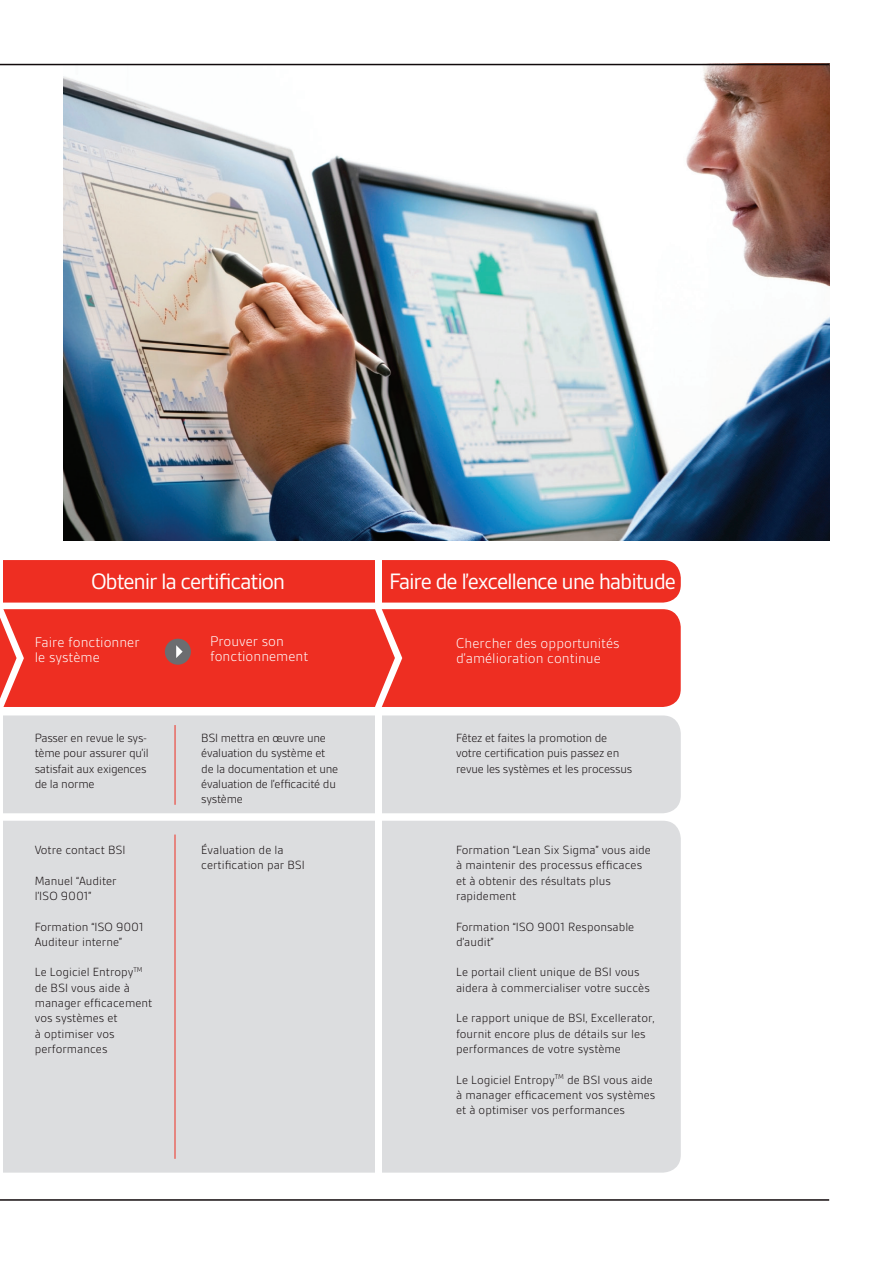
<style>
.page{position:relative;width:893px;height:1263px;background:#fff}
.page>*{position:absolute;margin:0;border:0;box-sizing:border-box;transform-origin:0 0}
.t1{font:24px "BSI Gesta";letter-spacing:-.05em;color:#fff}
.t2{font:300 15px/15px "BSI Gesta";color:#fff}
.t3{font:300 12.75px/15.3px "BSI Gesta";color:#110a0c}
.t4{font:300 12.75px/15.3px "BSI Gesta";letter-spacing:-.02em;color:#110a0c}
</style>
<div class="page">
<div style="left:3px;top:715px;width:678px;height:98px;background:#dcdddf"></div>
<img style="left:64px;top:65px;width:765px;height:475px">
<hr style="left:0;top:1199px;width:829px;height:2px;background:#110a0c">
<div style="left:3px;top:821px;width:678px;height:351px;background:#dcdddf"></div>
<div style="left:375px;top:709px;width:6px;height:488px;background:#fff"></div>
<hr style="left:0;top:64px;width:829px;height:1px;background:#110a0c">
<hr style="left:175px;top:725px;width:1px;height:80px;background:#ee2e22">
<hr style="left:175px;top:834px;width:1px;height:325px;background:#ee2e22">
<svg style="left:0;top:560px;width:681px;height:147px;background:#ee3b30"></svg>
<div style="left:375px;top:550px;width:6px;height:55px;background:#fff"></div>
<h1 class="t1" style="left:91px;top:569px;width:196px">Obtenir la certification</h1>
<p class="t1" style="left:389px;top:569px;width:289px">Faire de l’excellence une habitude</p>
<p class="t2" style="left:35px;top:635px;width:106px">Faire fonctionner le système</p>
<p class="t2" style="left:210px;top:634px;width:100px">Prouver son fonctionnement</p>
<p class="t2" style="left:456px;top:635px;width:165px">Chercher des opportunités d’amélioration continue</p>
<p class="t4" style="left:35px;top:730px;width:116px">Passer en revue le sys&shy;tème pour assurer qu’il satisfait aux exigences de la norme</p>
<p class="t4" style="left:201px;top:730px;width:139px">BSI mettra en œuvre une évaluation du système et de la documentation et une évaluation de l’efficacité du système</p>
<p class="t4" style="left:456px;top:730px;width:178px">Fêtez et faites la promotion de votre certification puis passez en revue les systèmes et les processus</p>
<p class="t3" style="left:35px;top:842px;width:92px">Votre contact BSI</p>
<p class="t3" style="left:35px;top:873px;width:83px">Manuel “Auditer l’ISO 9001”</p>
<p class="t3" style="left:35px;top:919px;width:111px">Formation “ISO 9001<br>Auditeur interne”</p>
<p class="t3" style="left:35px;top:965px;width:119px">Le Logiciel Entropy<sup>TM </sup>de BSI vous aide à manager efficacement vos systèmes et<br>à optimiser vos performances</p>
<p class="t3" style="left:201px;top:842px;width:105px">Évaluation de la certification par BSI</p>
<p class="t3" style="left:456px;top:842px;width:196px">Formation “Lean Six Sigma” vous aide à maintenir des processus efficaces et à obtenir des résultats plus rapidement</p>
<p class="t3" style="left:456px;top:919px;width:180px">Formation “ISO 9001 Responsable d’audit”</p>
<p class="t3" style="left:456px;top:965px;width:195px">Le portail client unique de BSI vous aidera à commercialiser votre succès</p>
<p class="t3" style="left:456px;top:1011px;width:200px">Le rapport unique de BSI, Excellerator, fournit encore plus de détails sur les performances de votre système</p>
<p class="t3" style="left:456px;top:1072px;width:201px">Le Logiciel Entropy<sup>TM</sup> de BSI vous aide à manager efficacement vos systèmes et à optimiser vos performances</p>
</div>
